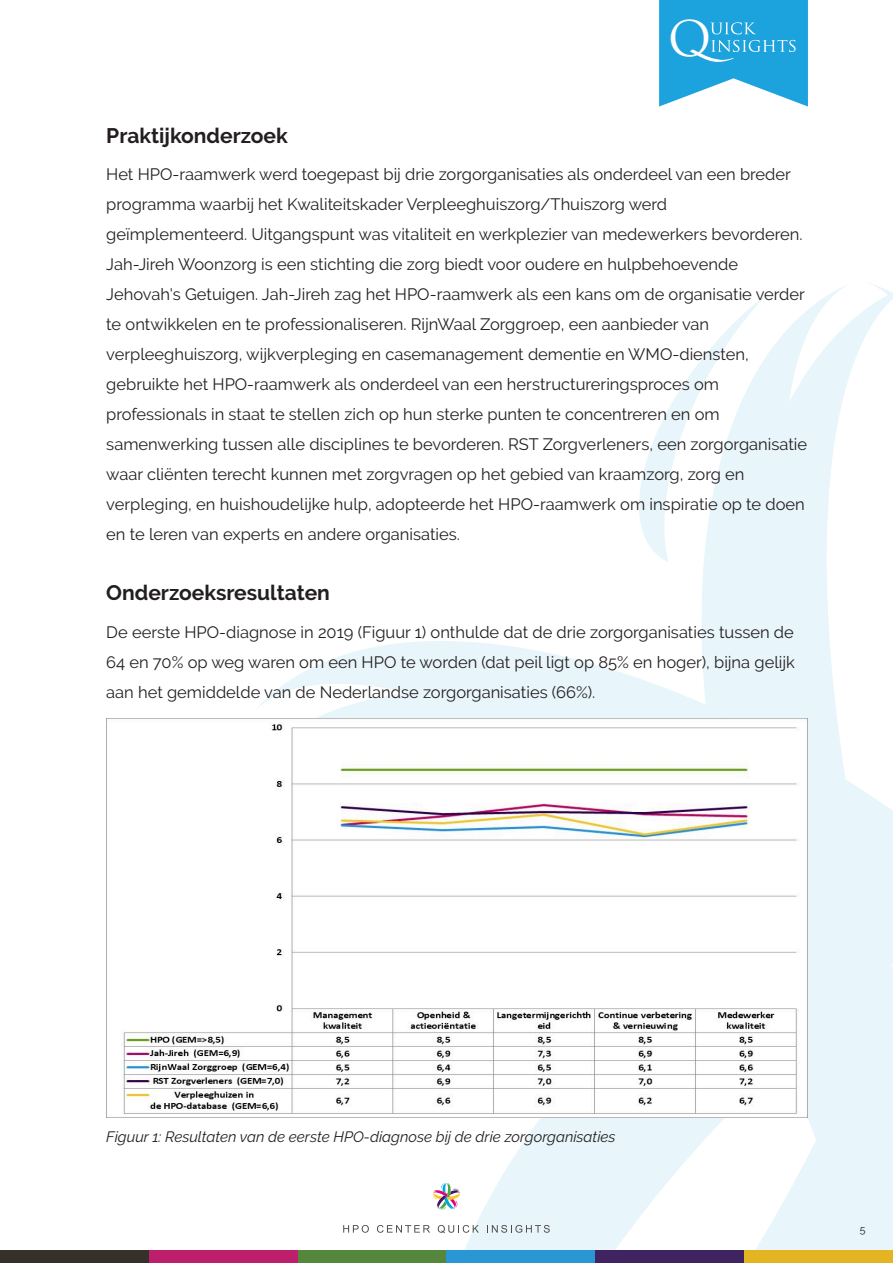
<style>
.page{position:relative;width:893px;height:1263px;background:#fff}
.page>*{position:absolute;margin:0;border:0;box-sizing:border-box;transform-origin:0 0}
.t1{font:47.85px "Trajan Pro";color:#fff}
.t2{font:700 21px "Raleway";color:#231f20}
.t3{font:16.5px/30px "Raleway";color:#231f20}
.t4{font:italic 15px "Raleway";color:#231f20}
.t5{font:10.5px "Raleway";color:#231f20}
</style>
<div class="page">
<svg style="left:659px;top:0;width:149px;height:107px"></svg>
<svg style="left:396px;top:1117px;width:223px;height:133px;fill:#e8f5fb"></svg>
<svg style="left:258px;top:641px;width:361px;height:77px;fill:#e8f5fb"></svg>
<svg style="left:619px;top:283px;width:274px;height:967px"></svg>
<div style="left:0;top:1250px;width:149px;height:13px;background:#36302a"></div>
<div style="left:149px;top:1250px;width:149px;height:13px;background:#bd1f6c"></div>
<div style="left:298px;top:1250px;width:148px;height:13px;background:#54873c"></div>
<div style="left:446px;top:1250px;width:149px;height:13px;background:#2a96d3"></div>
<div style="left:595px;top:1250px;width:149px;height:13px;background:#402361"></div>
<div style="left:744px;top:1250px;width:149px;height:13px;background:#e4b522"></div>
<svg style="left:343px;top:1225px;width:26px;height:8px"></svg>
<svg style="left:377px;top:1225px;width:53px;height:8px"></svg>
<svg style="left:438px;top:1225px;width:41px;height:8px"></svg>
<svg style="left:487px;top:1225px;width:63px;height:8px"></svg>
<div style="left:428px;top:1177px;width:37px;height:38px;background:#fff;border-radius:50%"></div>
<svg style="left:432px;top:1182px;width:29px;height:28px"></svg>
<img style="left:106px;top:718px;width:702px;height:399px">
<h1 class="t1" style="left:668px;top:12px;width:45px">O</h1>
<p class="t2" style="left:106px;top:124px;width:183px">Praktijkonderzoek</p>
<p class="t3" style="left:106px;top:160px;width:702px">Het HPO-raamwerk werd toegepast bij drie zorgorganisaties als onderdeel van een breder programma waarbij het Kwaliteitskader Verpleeghuiszorg/Thuiszorg werd geïmplementeerd. Uitgangspunt was vitaliteit en werkplezier van medewerkers bevorderen.<br>Jah-Jireh Woonzorg is een stichting die zorg biedt voor oudere en hulpbehoevende Jehovah's Getuigen. Jah-Jireh zag het HPO-raamwerk als een kans om de organisatie verder te ontwikkelen en te professionaliseren. RijnWaal Zorggroep, een aanbieder van verpleeghuiszorg, wijkverpleging en casemanagement dementie en WMO-diensten, gebruikte het HPO-raamwerk als onderdeel van een herstructureringsproces om professionals in staat te stellen zich op hun sterke punten te concentreren en om samenwerking tussen alle disciplines te bevorderen. RST Zorgverleners, een zorgorganisatie waar cliënten terecht kunnen met zorgvragen op het gebied van kraamzorg, zorg en verpleging, en huishoudelijke hulp, adopteerde het HPO-raamwerk om inspiratie op te doen en te leren van experts en andere organisaties.</p>
<p class="t2" style="left:106px;top:581px;width:225px">Onderzoeksresultaten</p>
<p class="t3" style="left:106px;top:617px;width:690px;text-align:justify">De eerste HPO-diagnose in 2019 (Figuur 1) onthulde dat de drie zorgorganisaties tussen de 64 en 70% op weg waren om een HPO te worden (dat peil ligt op 85% en hoger), bijna gelijk aan het gemiddelde van de Nederlandse zorgorganisaties (66%).</p>
<p class="t4" style="left:106px;top:1128px;width:511px">Figuur 1: Resultaten van de eerste HPO-diagnose bij de drie zorgorganisaties</p>
<p class="t5" style="left:860px;top:1223px;width:7px">5</p>
</div>
